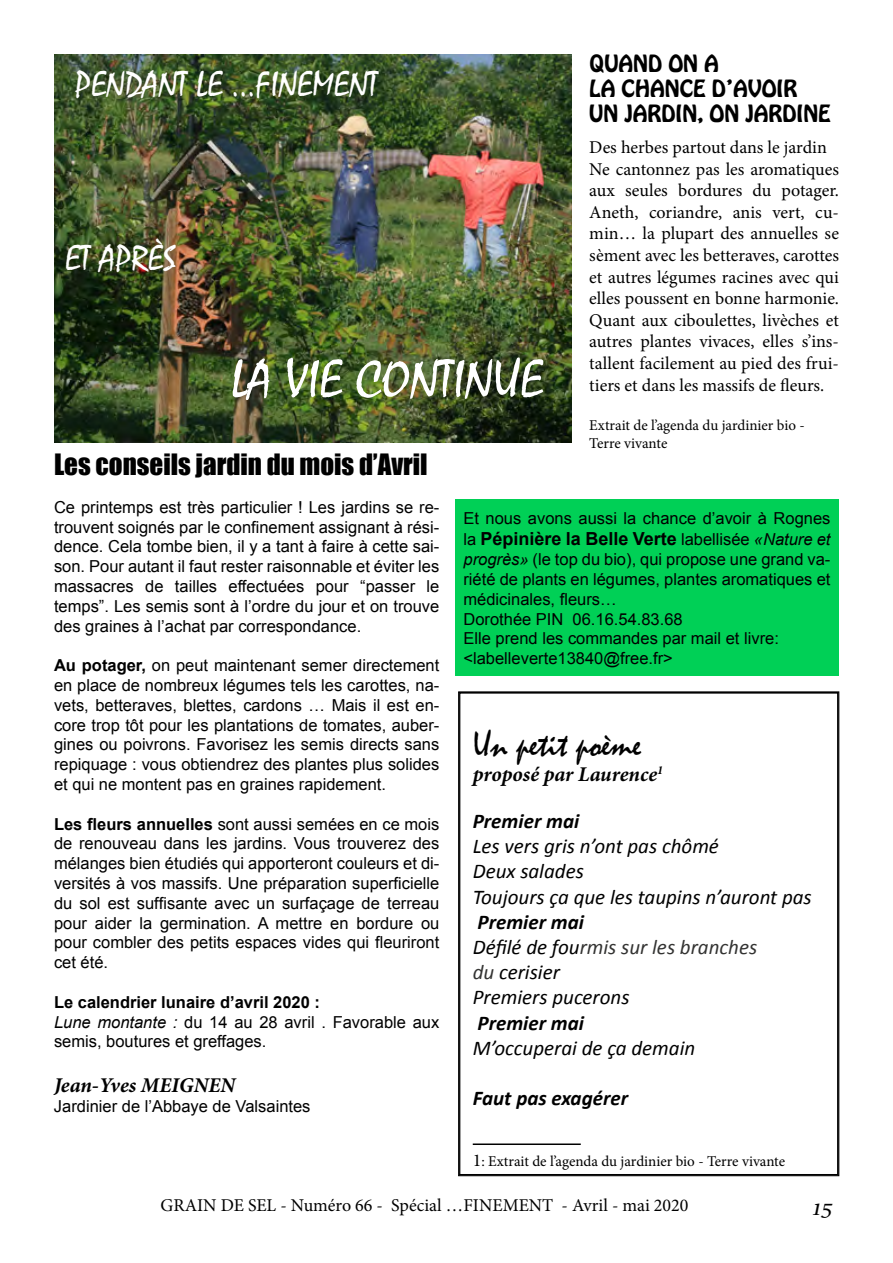
<style>
.page{position:relative;width:893px;height:1263px;background:#fff}
.page>*{position:absolute;margin:0;border:0;box-sizing:border-box;transform-origin:0 0}
.t1{font:54px "Mistral";color:#fff}
.t2{font:36px "Mistral";color:#fff}
.t3{font:36px "Mistral";color:#000}
.t4{font:27px "Impact";color:#000}
.t5{font:italic 21px/25.2px "Calibri";color:#000}
.t6{font:21px/25.2px "Hobo Std";color:#000}
.t7{font:italic 700 21px "Minion Pro";color:#000}
.t8{font:italic 700 21px "Calibri";color:#000}
.t9{font:italic 21px "Lucida Calligraphy";color:#000}
.t10{font:18px/21.6px "Minion Pro";color:#000}
.t11{font:700 18px "Arial";color:#000}
.t12{font:16.5px/19.8px "Arial";color:#000;text-align:justify}
.t13{font:15px/18px "Minion Pro";color:#000}
.s1{font-weight:700}
.s2{font-style:italic}
.s3{font-weight:400;font-size:16.5px}
.s4{font-weight:400;font-style:italic;font-size:16.5px}
.s5{color:#333332}
.s6{font-size:18px}
</style>
<div class="page">
<img style="left:54px;top:54px;width:517px;height:388px">
<div style="left:455px;top:500px;width:384px;height:176px;background:#00d056"></div>
<svg style="left:458px;top:692px;width:381px;height:484px"></svg>
<h2 class="t2" style="left:75px;top:64px;width:304px">PENDANT LE …FINEMENT</h2>
<h2 class="t2" style="left:65px;top:239px;width:112px">ET APRÈS</h2>
<h1 class="t1" style="left:231px;top:350px;width:313px">LA VIE CONTINUE</h1>
<h3 class="t4" style="left:54px;top:444px;width:375px">Les conseils jardin du mois d’Avril</h3>
<p class="t6" style="left:589px;top:51px;width:243px">QUAND ON A<br>LA CHANCE D’AVOIR<br>UN JARDIN, ON JARDINE</p>
<p class="t10" style="left:589px;top:137px;width:251px">Des herbes partout dans le jardin Ne cantonnez pas les aromatiques aux seules bordures du potager.<br>Aneth, coriandre, anis vert, cu&shy;min… la plupart des annuelles se sèment avec les betteraves, carottes et autres légumes racines avec qui elles poussent en bonne harmonie.<br>Quant aux ciboulettes, livèches et autres plantes vivaces, elles s’ins&shy;tallent facilement au pied des frui&shy;tiers et dans les massifs de fleurs.</p>
<p class="t13" style="left:589px;top:417px;width:217px">Extrait de l’agenda du jardinier bio -<br>Terre vivante</p>
<p class="t12" style="left:54px;top:497px;width:387px">Ce printemps est très particulier ! Les jardins se re&shy;trouvent soignés par le confinement assignant à rési&shy;dence. Cela tombe bien, il y a tant à faire à cette sai&shy;son. Pour autant il faut rester raisonnable et éviter les massacres de tailles effectuées pour “passer le temps”. Les semis sont à l’ordre du jour et on trouve des graines à l’achat par correspondance.</p>
<p class="t12" style="left:54px;top:656px;width:387px"><span class="s1">Au potager,</span> on peut maintenant semer directement en place de nombreux légumes tels les carottes, na&shy;vets, betteraves, blettes, cardons … Mais il est en&shy;core trop tôt pour les plantations de tomates, auber&shy;gines ou poivrons. Favorisez les semis directs sans repiquage : vous obtiendrez des plantes plus solides et qui ne montent pas en graines rapidement.</p>
<p class="t12" style="left:54px;top:814px;width:387px"><span class="s1">Les fleurs annuelles</span> sont aussi semées en ce mois de renouveau dans les jardins. Vous trouverez des mélanges bien étudiés qui apporteront couleurs et di&shy;versités à vos massifs. Une préparation superficielle du sol est suffisante avec un surfaçage de terreau pour aider la germination. A mettre en bordure ou pour combler des petits espaces vides qui fleuriront cet été.</p>
<p class="t12" style="left:54px;top:992px;width:387px;text-align:left"><span class="s1">Le calendrier lunaire d’avril 2020 :<br></span><span class="s2">Lune montante :</span> du 14 au 28 avril . Favorable aux semis, boutures et greffages.</p>
<p class="t7" style="left:54px;top:1071px;width:183px">Jean-Yves MEIGNEN</p>
<p class="t12" style="left:54px;top:1097px;width:258px">Jardinier de l’Abbaye de Valsaintes</p>
<p class="t12" style="left:463px;top:508px;width:368px">Et nous avons aussi la chance d’avoir à Rognes</p>
<p class="t11" style="left:463px;top:527px;width:368px"><span class="s3">la</span> Pépinière la Belle Verte <span class="s3">labellisée</span> <span class="s4">«Nature et</span></p>
<p class="t12" style="left:463px;top:550px;width:368px;text-align:left"><span class="s2">progrès»</span> (le top du bio), qui propose une grand va&shy;riété de plants en légumes, plantes aromatiques et médicinales, fleurs…<br>Dorothée PIN 06.16.54.83.68<br>Elle prend les commandes par mail et livre: &lt;labelleverte13840@free.fr&gt;</p>
<h2 class="t3" style="left:473px;top:724px;width:170px">Un petit poème</h2>
<p class="t7" style="left:473px;top:759px;width:192px">proposé par Laurence<sup>1</sup></p>
<p class="t8" style="left:473px;top:808px;width:108px">Premier mai</p>
<p class="t5" style="left:473px;top:833px;width:341px">Les vers gris n’ont pas chômé<br>Deux salades<br>Toujours ça que les taupins n’auront pas</p>
<p class="t5" style="left:473px;top:908px;width:286px"><span class="s1">Premier mai<br></span>Défilé de fou<span class="s5">rmis sur les branches du</span> cerisier<br>Premiers pucerons</p>
<p class="t8" style="left:477px;top:1009px;width:108px">Premier mai</p>
<p class="t5" style="left:473px;top:1034px;width:224px">M’occuperai de ça demain</p>
<p class="t8" style="left:473px;top:1085px;width:157px">Faut pas exagérer</p>
<p class="t13" style="left:473px;top:1152px;width:314px"><span class="s6">1</span>: Extrait de l’agenda du jardinier bio - Terre vivante</p>
<p class="t10" style="left:161px;top:1195px;width:529px">GRAIN DE SEL - Numéro 66 - Spécial …FINEMENT - Avril - mai 2020</p>
<p class="t9" style="left:811px;top:1195px;width:22px">15</p>
</div>
